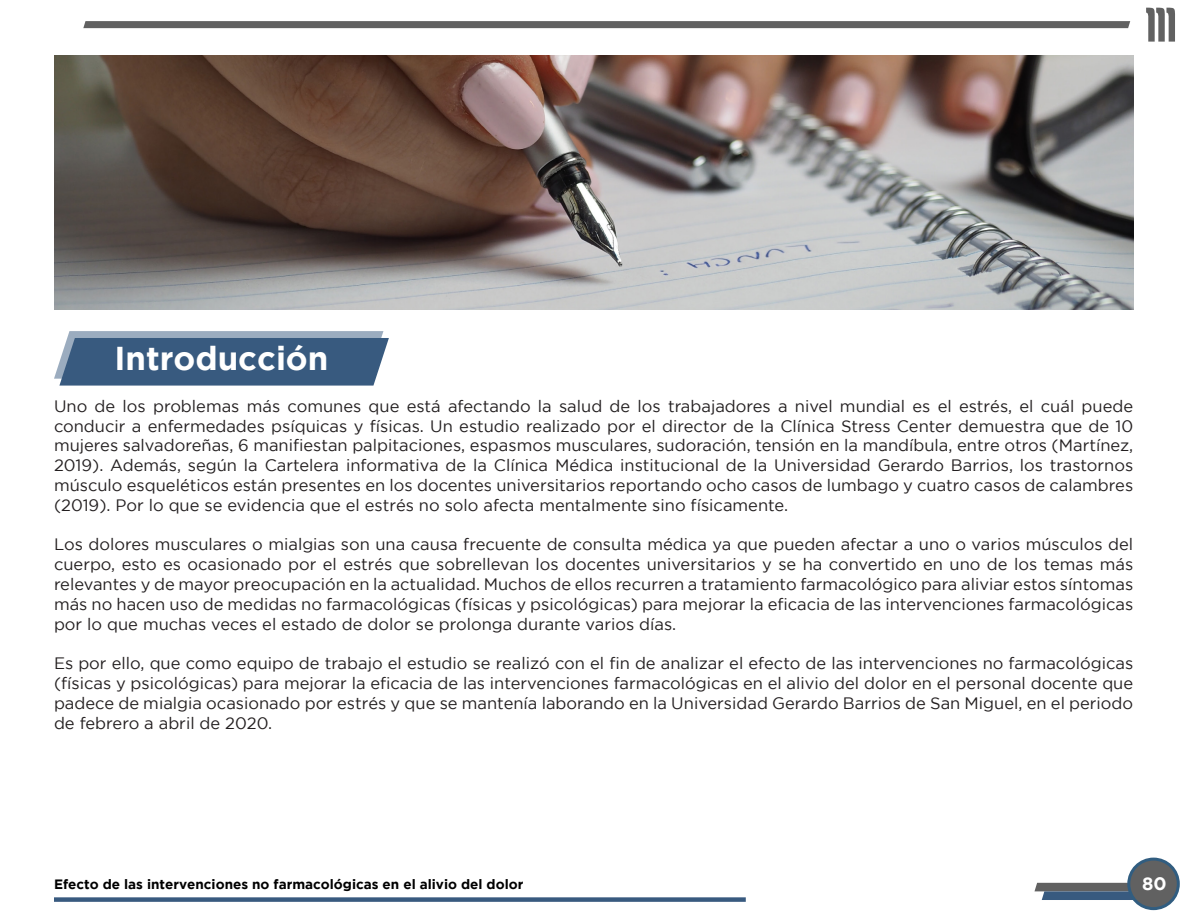
<style>
.page{position:relative;width:1188px;height:918px;background:#fff}
.page>*{position:absolute;margin:0;border:0;box-sizing:border-box;transform-origin:0 0}
.t1{font:700 33px "Gotham";color:#fff}
.t2{font:700 18px "Gotham";color:#fff}
.t3{font:16.5px/19.8px "Gotham";color:#231f20;text-align:justify}
.t4{font:700 13.5px "Gotham";color:#000}
</style>
<div class="page">
<svg style="left:1146px;top:8px;width:29px;height:34px"></svg>
<svg style="left:83px;top:21px;width:1047px;height:7px;background:#636363"></svg>
<svg style="left:1035px;top:883px;width:99px;height:17px;background:#576778"></svg>
<div style="left:1129px;top:859px;width:49px;height:50px;background:#616161;border-radius:50%"></div>
<div style="left:1127px;top:858px;width:53px;height:52px;border:3px solid #315d80;border-radius:50%"></div>
<svg style="left:54px;top:331px;width:335px;height:55px;background:#506e8e"></svg>
<div style="left:54px;top:897px;width:692px;height:5px;background:#385a7f"></div>
<img style="left:55px;top:55px;width:1078px;height:254px">
<p class="t1" style="left:114px;top:340px;width:216px">Introducción</p>
<p class="t3" style="left:54px;top:396px;width:1081px">Uno de los problemas más comunes que está afectando la salud de los trabajadores a nivel mundial es el estrés, el cuál puede conducir a enfermedades psíquicas y físicas. Un estudio realizado por el director de la Clínica Stress Center demuestra que de 10 mujeres salvadoreñas, 6 manifiestan palpitaciones, espasmos musculares, sudoración, tensión en la mandíbula, entre otros (Martínez, 2019). Además, según la Cartelera informativa de la Clínica Médica institucional de la Universidad Gerardo Barrios, los trastornos músculo esqueléticos están presentes en los docentes universitarios reportando ocho casos de lumbago y cuatro casos de calambres (2019). Por lo que se evidencia que el estrés no solo afecta mentalmente sino físicamente.</p>
<p class="t3" style="left:54px;top:534px;width:1081px">Los dolores musculares o mialgias son una causa frecuente de consulta médica ya que pueden afectar a uno o varios músculos del cuerpo, esto es ocasionado por el estrés que sobrellevan los docentes universitarios y se ha convertido en uno de los temas más relevantes y de mayor preocupación en la actualidad. Muchos de ellos recurren a tratamiento farmacológico para aliviar estos síntomas más no hacen uso de medidas no farmacológicas (físicas y psicológicas) para mejorar la eficacia de las intervenciones farmacológicas por lo que muchas veces el estado de dolor se prolonga durante varios días.</p>
<p class="t3" style="left:54px;top:653px;width:1081px">Es por ello, que como equipo de trabajo el estudio se realizó con el fin de analizar el efecto de las intervenciones no farmacológicas (físicas y psicológicas) para mejorar la eficacia de las intervenciones farmacológicas en el alivio del dolor en el personal docente que padece de mialgia ocasionado por estrés y que se mantenía laborando en la Universidad Gerardo Barrios de San Miguel, en el periodo de febrero a abril de 2020.</p>
<p class="t4" style="left:54px;top:876px;width:471px">Efecto de las intervenciones no farmacológicas en el alivio del dolor</p>
<p class="t2" style="left:1142px;top:874px;width:26px">80</p>
</div>
